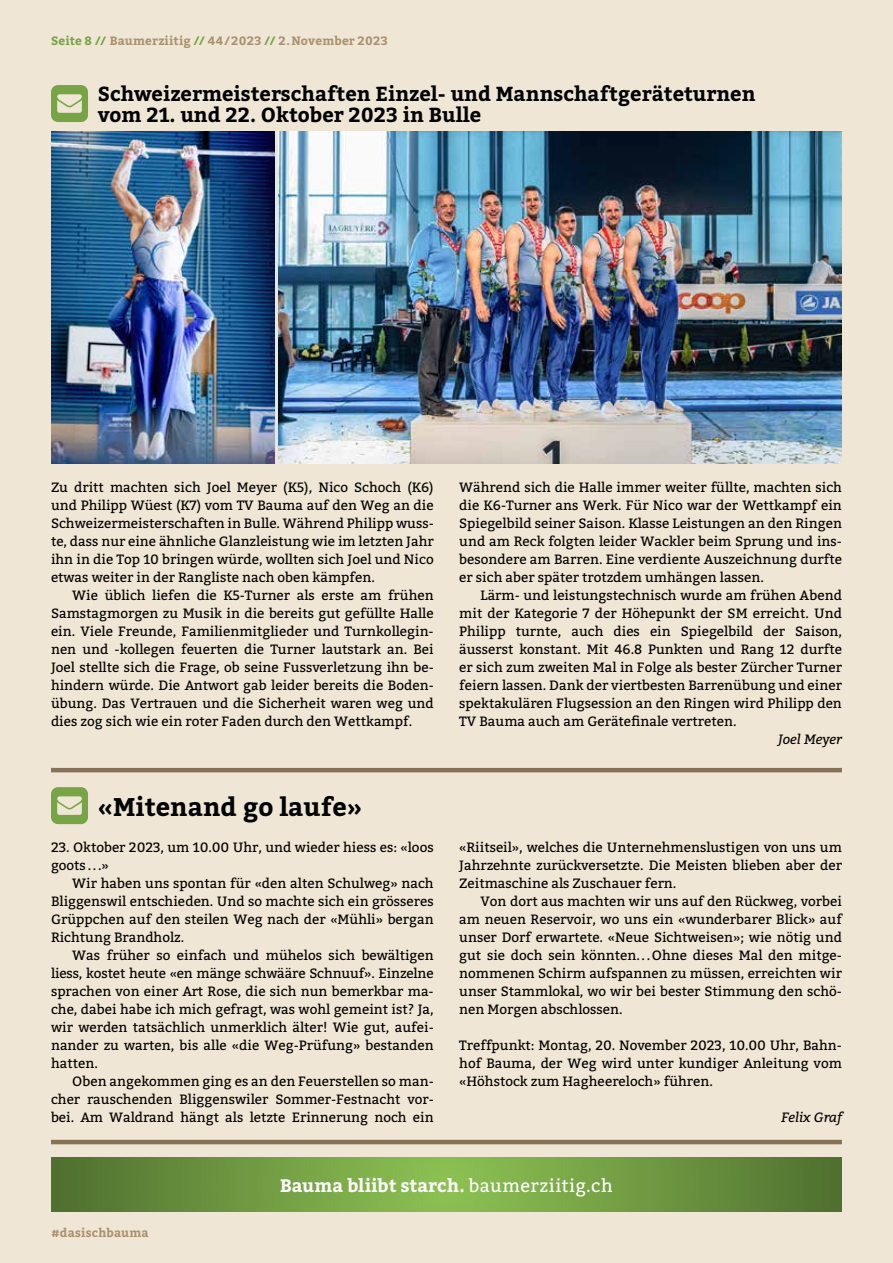
<style>
.page{position:relative;width:893px;height:1263px;background:#f0e6d5}
.page>*{position:absolute;margin:0;border:0;box-sizing:border-box;transform-origin:0 0}
.t1{font:700 25.5px "Bitter";color:#000}
.t2{font:700 20.25px/21px "Bitter";color:#000}
.t3{font:700 18px "Bitter";color:#fff}
.t4{font:13.5px/18px "Bitter";color:#000;text-align:justify}
.t5{font:italic 13.5px "Bitter";color:#000}
.t6{font:700 12px "Bitter";letter-spacing:.015em;color:#aa916f}
.s1{color:#77a447}
.s2{font-weight:400}
</style>
<div class="page">
<svg style="left:51px;top:787px;width:37px;height:37px"></svg>
<hr style="left:51px;top:768px;width:791px;height:4px;background:#857257">
<hr style="left:51px;top:1140px;width:791px;height:4px;background:#857257">
<svg style="left:51px;top:85px;width:37px;height:37px"></svg>
<img style="left:51px;top:132px;width:223px;height:331px">
<img style="left:279px;top:132px;width:563px;height:331px">
<svg style="left:51px;top:1158px;width:791px;height:54px;background:#6e9841"></svg>
<p class="t6" style="left:51px;top:31px;width:338px"><span class="s1">Seite 8 //</span> Baumerziitig <span class="s1">//</span> 44/ 2023 <span class="s1">//</span> 2.November 2023</p>
<h2 class="t2" style="left:98px;top:83px;width:659px">Schweizermeisterschaften Einzel- und Mannschaftgeräteturnen vom 21. und 22. Oktober 2023 in Bulle</h2>
<p class="t4" style="left:51px;top:477px;width:384px">Zu dritt machten sich Joel Meyer (K5), Nico Schoch (K6) und Philipp Wüest (K7) vom TV Bauma auf den Weg an die Schweizermeisterschaften in Bulle. Während Philipp wuss&shy;te, dass nur eine ähnliche Glanzleistung wie im letzten Jahr ihn in die Top 10 bringen würde, wollten sich Joel und Nico etwas weiter in der Rangliste nach oben kämpfen.</p>
<p class="t4" style="left:51px;top:585px;width:384px;text-indent:21px">Wie üblich liefen die K5-Turner als erste am frühen Samstagmorgen zu Musik in die bereits gut gefüllte Halle ein. Viele Freunde, Familienmitglieder und Turnkollegin&shy;nen und -kollegen feuerten die Turner lautstark an. Bei Joel stellte sich die Frage, ob seine Fussverletzung ihn be&shy;hindern würde. Die Antwort gab leider bereits die Boden&shy;übung. Das Vertrauen und die Sicherheit waren weg und dies zog sich wie ein roter Faden durch den Wettkampf.</p>
<h1 class="t1" style="left:98px;top:787px;width:266px">«Mitenand go laufe»</h1>
<p class="t4" style="left:51px;top:837px;width:384px">23. Oktober 2023, um 10.00 Uhr, und wieder hiess es: «loos goots ...»</p>
<p class="t4" style="left:51px;top:873px;width:384px;text-indent:21px">Wir haben uns spontan für «den alten Schulweg» nach Bliggenswil entschieden. Und so machte sich ein grösseres Grüppchen auf den steilen Weg nach der «Mühli» bergan Richtung Brandholz.</p>
<p class="t4" style="left:51px;top:945px;width:384px;text-indent:21px">Was früher so einfach und mühelos sich bewältigen liess, kostet heute «en mänge schwääre Schnuuf». Einzelne sprachen von einer Art Rose, die sich nun bemerkbar ma&shy;che, dabei habe ich mich gefragt, was wohl gemeint ist? Ja, wir werden tatsächlich unmerklich älter! Wie gut, aufei&shy;nander zu warten, bis alle «die Weg-Prüfung» bestanden hatten.</p>
<p class="t4" style="left:51px;top:1071px;width:384px;text-indent:21px">Oben angekommen ging es an den Feuerstellen so man&shy;cher rauschenden Bliggenswiler Sommer-Festnacht vor&shy;bei. Am Waldrand hängt als letzte Erinnerung noch ein</p>
<p class="t4" style="left:459px;top:477px;width:384px">Während sich die Halle immer weiter füllte, machten sich die K6-Turner ans Werk. Für Nico war der Wettkampf ein Spiegelbild seiner Saison. Klasse Leistungen an den Ringen und am Reck folgten leider Wackler beim Sprung und ins&shy;besondere am Barren. Eine verdiente Auszeichnung durfte er sich aber später trotzdem umhängen lassen.</p>
<p class="t4" style="left:459px;top:585px;width:384px;text-indent:21px">Lärm- und leistungstechnisch wurde am frühen Abend mit der Kategorie 7 der Höhepunkt der SM erreicht. Und Philipp turnte, auch dies ein Spiegelbild der Saison, äusserst konstant. Mit 46.8 Punkten und Rang 12 durfte er sich zum zweiten Mal in Folge als bester Zürcher Turner feiern lassen. Dank der viertbesten Barrenübung und einer spektakulären Flugsession an den Ringen wird Philipp den TV Bauma auch am Gerätefinale vertreten.</p>
<p class="t5" style="left:778px;top:729px;width:65px">Joel Meyer</p>
<p class="t4" style="left:459px;top:837px;width:384px">«Riitseil», welches die Unternehmenslustigen von uns um Jahrzehnte zurückversetzte. Die Meisten blieben aber der Zeitmaschine als Zuschauer fern.</p>
<p class="t4" style="left:459px;top:891px;width:384px;text-indent:21px">Von dort aus machten wir uns auf den Rückweg, vorbei am neuen Reservoir, wo uns ein «wunderbarer Blick» auf unser Dorf erwartete. «Neue Sichtweisen»; wie nötig und gut sie doch sein könnten...Ohne dieses Mal den mitge&shy;nommenen Schirm aufspannen zu müssen, erreichten wir unser Stammlokal, wo wir bei bester Stimmung den schö&shy;nen Morgen abschlossen.</p>
<p class="t4" style="left:459px;top:1035px;width:384px">Treffpunkt: Montag, 20. November 2023, 10.00 Uhr, Bahn&shy;hof Bauma, der Weg wird unter kundiger Anleitung vom «Höhstock zum Hagheereloch» führen.</p>
<p class="t5" style="left:781px;top:1107px;width:62px">Felix Graf</p>
<p class="t6" style="left:51px;top:1224px;width:99px">#dasischbauma</p>
<h3 class="t3" style="left:280px;top:1171px;width:334px">Bauma bliibt starch. <span class="s2">baumerziitig.ch</span></h3>
</div>
